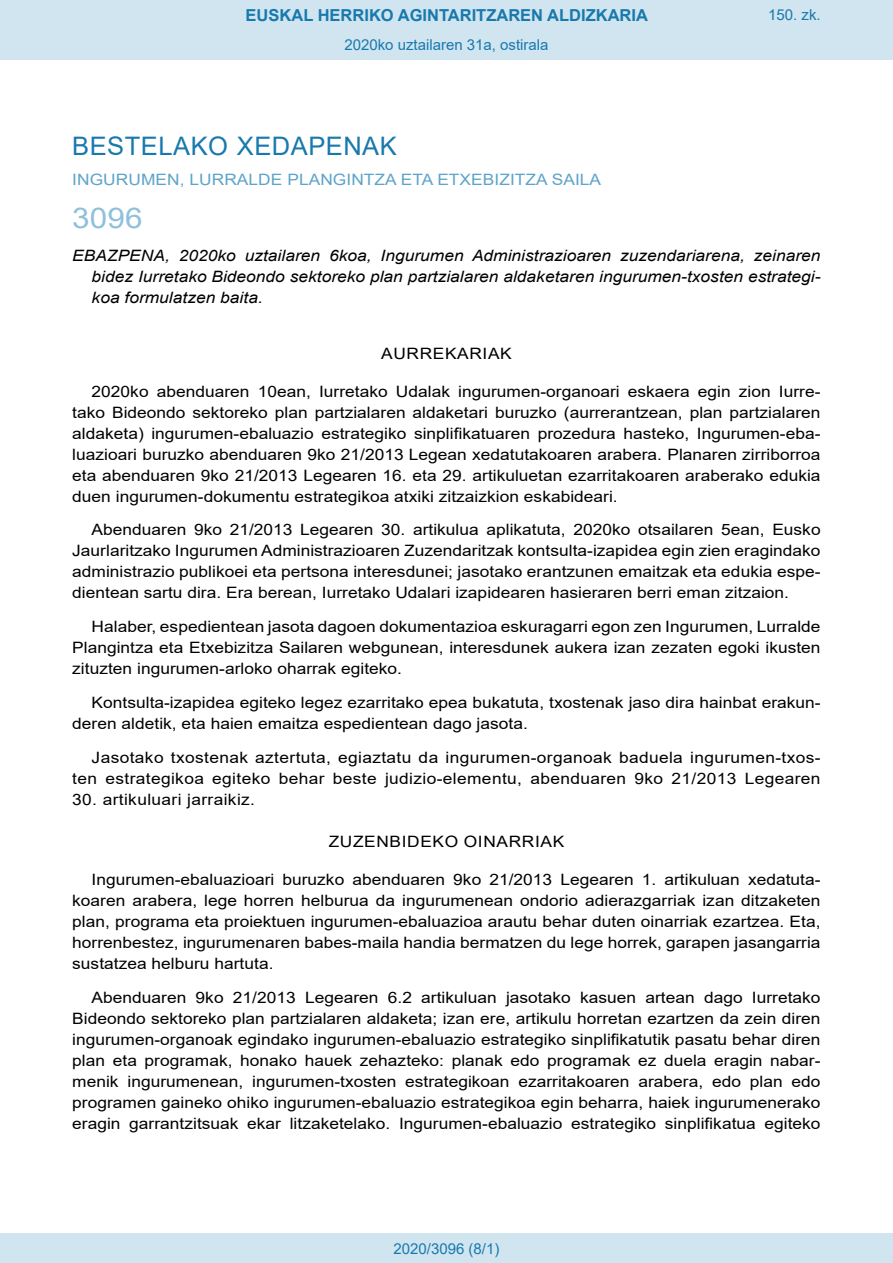
<style>
.page{position:relative;width:893px;height:1263px;background:#fff}
.page>*{position:absolute;margin:0;border:0;box-sizing:border-box;transform-origin:0 0}
.BOPVOrden{font:28.5px "Arial";color:#90c0db;scale:1.11 1}
.BOPVSeccion{font:25.5px "Arial";letter-spacing:.02em;color:#1879ad}
.t1{font:700 16.5px "Arial";color:#1879ad}
.BOPVDetalle{font:15.6px/21px "Arial";color:#000;text-align:justify;scale:1.11 1}
.BOPVTitulo{font:italic 15.6px/21px "Arial";color:#000;text-align:justify;scale:1.11 1}
.BOPVDetalle-2{font:15.6px/21px "Arial";letter-spacing:.02em;color:#000;text-align:right;scale:1.11 1}
.BOPVOrganismo{font:15.6px "Arial";letter-spacing:.005em;color:#5ea4ca;scale:1.11 1}
.BOPVClave{font:15.6px "Arial";letter-spacing:.035em;color:#000;scale:1.11 1}
.Paginacion_Centro{font:15px "Arial";color:#1879ad}
</style>
<div class="page">
<div style="left:0;top:0;width:893px;height:60px;background:#d0e5f0"></div>
<div style="left:0;top:1233px;width:893px;height:30px;background:#d0e5f0"></div>
<p class="t1" style="left:246px;top:3px;width:404px">EUSKAL HERRIKO AGINTARITZAREN ALDIZKARIA</p>
<p class="Paginacion_Centro" style="left:344px;top:35px;width:206px">2020ko uztailaren 31a, ostirala</p>
<p class="Paginacion_Centro" style="left:768px;top:5px;width:54px">150. zk.</p>
<p class="BOPVSeccion" style="left:72px;top:128px;width:326px">BESTELAKO XEDAPENAK</p>
<p class="BOPVOrganismo" style="left:72px;top:169px;width:478px">INGURUMEN, LURRALDE PLANGINTZA ETA ETXEBIZITZA SAILA</p>
<p class="BOPVOrden" style="left:72px;top:198px;width:65px">3096</p>
<p class="BOPVTitulo" style="left:92px;top:246px;width:658px;text-indent:-19px">EBAZPENA, 2020ko uztailaren 6koa, Ingurumen Administrazioaren zuzendariarena, zeinaren bidez Iurretako Bideondo sektoreko plan partzialaren aldaketaren ingurumen-txosten estrategi&shy;koa formulatzen baita.</p>
<p class="BOPVClave" style="left:381px;top:342px;width:119px">AURREKARIAK</p>
<p class="BOPVDetalle" style="left:72px;top:380px;width:676px;text-indent:19px">2020ko abenduaren 10ean, Iurretako Udalak ingurumen-organoari eskaera egin zion Iurre&shy;tako Bideondo sektoreko plan partzialaren aldaketari buruzko (aurrerantzean, plan partzialaren aldaketa) ingurumen-ebaluazio estrategiko sinplifikatuaren prozedura hasteko, Ingurumen-eba&shy;luazioari buruzko abenduaren 9ko 21/2013 Legean xedatutakoaren arabera. Planaren zirriborroa eta abenduaren 9ko 21/2013 Legearen 16. eta 29. artikuluetan ezarritakoaren araberako edukia duen ingurumen-dokumentu estrategikoa atxiki zitzaizkion eskabideari.</p>
<p class="BOPVDetalle" style="left:72px;top:519px;width:676px;text-indent:19px">Abenduaren 9ko 21/2013 Legearen 30. artikulua aplikatuta, 2020ko otsailaren 5ean, Eusko Jaurlaritzako Ingurumen Administrazioaren Zuzendaritzak kontsulta-izapidea egin zien eragindako administrazio publikoei eta pertsona interesdunei; jasotako erantzunen emaitzak eta edukia espe&shy;dientean sartu dira. Era berean, Iurretako Udalari izapidearen hasieraren berri eman zitzaion.</p>
<p class="BOPVDetalle" style="left:72px;top:616px;width:676px;text-indent:19px">Halaber, espedientean jasota dagoen dokumentazioa eskuragarri egon zen Ingurumen, Lurralde Plangintza eta Etxebizitza Sailaren webgunean, interesdunek aukera izan zezaten egoki ikusten zituzten ingurumen-arloko oharrak egiteko.</p>
<p class="BOPVDetalle" style="left:72px;top:692px;width:676px;text-indent:19px">Kontsulta-izapidea egiteko legez ezarritako epea bukatuta, txostenak jaso dira hainbat erakun&shy;deren aldetik, eta haien emaitza espedientean dago jasota.</p>
<p class="BOPVDetalle-2" style="left:72px;top:746px;width:676px">Jasotako txostenak aztertuta, egiaztatu da ingurumen-organoak baduela ingurumen-txos&shy;ten estrategikoa egiteko behar beste judizio-elementu, abenduaren 9ko 21/2013 Legearen</p>
<p class="BOPVDetalle-2" style="left:72px;top:788px;width:166px">30. artikuluari jarraikiz.</p>
<p class="BOPVClave" style="left:329px;top:831px;width:214px">ZUZENBIDEKO OINARRIAK</p>
<p class="BOPVDetalle" style="left:72px;top:869px;width:676px;text-indent:19px">Ingurumen-ebaluazioari buruzko abenduaren 9ko 21/2013 Legearen 1. artikuluan xedatuta&shy;koaren arabera, lege horren helburua da ingurumenean ondorio adierazgarriak izan ditzaketen plan, programa eta proiektuen ingurumen-ebaluazioa arautu behar duten oinarriak ezartzea. Eta, horrenbestez, ingurumenaren babes-maila handia bermatzen du lege horrek, garapen jasangarria sustatzea helburu hartuta.</p>
<p class="BOPVDetalle" style="left:72px;top:986px;width:676px;text-indent:19px">Abenduaren 9ko 21/2013 Legearen 6.2 artikuluan jasotako kasuen artean dago Iurretako Bideondo sektoreko plan partzialaren aldaketa; izan ere, artikulu horretan ezartzen da zein diren ingurumen-organoak egindako ingurumen-ebaluazio estrategiko sinplifikatutik pasatu behar diren plan eta programak, honako hauek zehazteko: planak edo programak ez duela eragin nabar&shy;menik ingurumenean, ingurumen-txosten estrategikoan ezarritakoaren arabera, edo plan edo programen gaineko ohiko ingurumen-ebaluazio estrategikoa egin beharra, haiek ingurumenerako eragin garrantzitsuak ekar litzaketelako. Ingurumen-ebaluazio estrategiko sinplifikatua egiteko</p>
<p class="Paginacion_Centro" style="left:393px;top:1238px;width:107px">2020/3096 (8/1)</p>
</div>
